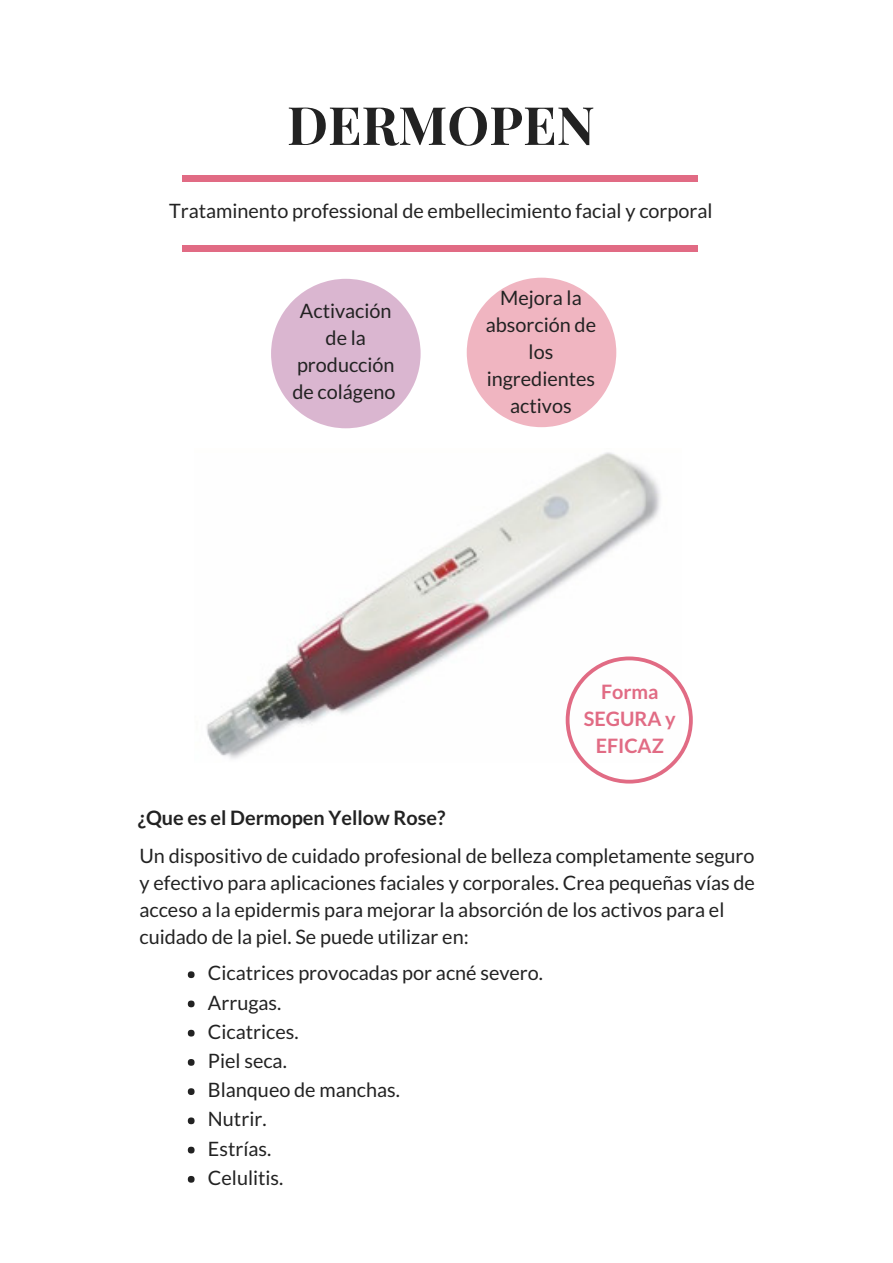
<style>
.page{position:relative;width:893px;height:1263px;background:#fff}
.page>*{position:absolute;margin:0;border:0;box-sizing:border-box;transform-origin:0 0}
.t1{font:700 52.95px "Playfair Display SC";color:#222}
.t2{font:19.8px/27px "Lato";color:#222;text-align:center}
.t3{font:700 19.8px "Lato";color:#222}
.t4{font:700 19.8px/27px "Lato";color:#e16b84;text-align:center}
</style>
<div class="page">
<div style="left:182px;top:245px;width:516px;height:7px;background:#e16b84"></div>
<div style="left:182px;top:175px;width:516px;height:7px;background:#e16b84"></div>
<svg style="left:271px;top:279px;width:149px;height:149px"></svg>
<svg style="left:466px;top:278px;width:150px;height:149px"></svg>
<div style="left:188px;top:971px;width:6px;height:7px;background:#222;border-radius:50%"></div>
<div style="left:188px;top:1000px;width:6px;height:7px;background:#222;border-radius:50%"></div>
<svg style="left:188px;top:1030px;width:6px;height:6px"></svg>
<div style="left:188px;top:1059px;width:6px;height:7px;background:#222;border-radius:50%"></div>
<div style="left:188px;top:1088px;width:6px;height:7px;background:#222;border-radius:50%"></div>
<div style="left:188px;top:1117px;width:6px;height:7px;background:#222;border-radius:50%"></div>
<svg style="left:188px;top:1147px;width:6px;height:6px"></svg>
<div style="left:188px;top:1176px;width:6px;height:7px;background:#222;border-radius:50%"></div>
<img style="left:206px;top:452px;width:455px;height:307px">
<svg style="left:565px;top:656px;width:127px;height:127px"></svg>
<h1 class="t1" style="left:287px;top:88px;width:309px">DERMOPEN</h1>
<p class="t2" style="left:169px;top:197px;width:545px">Trataminento professional de embellecimiento facial y corporal</p>
<p class="t2" style="left:292px;top:297px;width:105px">Activación de la producción de colágeno</p>
<p class="t2" style="left:486px;top:283px;width:112px">Mejora la absorción de los ingredientes activos</p>
<p class="t3" style="left:138px;top:806px;width:309px">¿Que es el Dermopen Yellow Rose?</p>
<p class="t4" style="left:583px;top:678px;width:94px">Forma<br>SEGURA y<br>EFICAZ</p>
<p class="t2" style="left:139px;top:842px;width:617px;text-align:left">Un dispositivo de cuidado profesional de belleza completamente seguro y efectivo para aplicaciones faciales y corporales. Crea pequeñas vías de acceso a la epidermis para mejorar la absorción de los activos para el cuidado de la piel. Se puede utilizar en:</p>
<p class="t2" style="left:208px;top:958px;width:336px;line-height:29.2px;text-align:left">Cicatrices provocadas por acné severo.<br>Arrugas.<br>Cicatrices.<br>Piel seca.<br>Blanqueo de manchas.<br>Nutrir.<br>Estrías.<br>Celulitis.</p>
</div>
